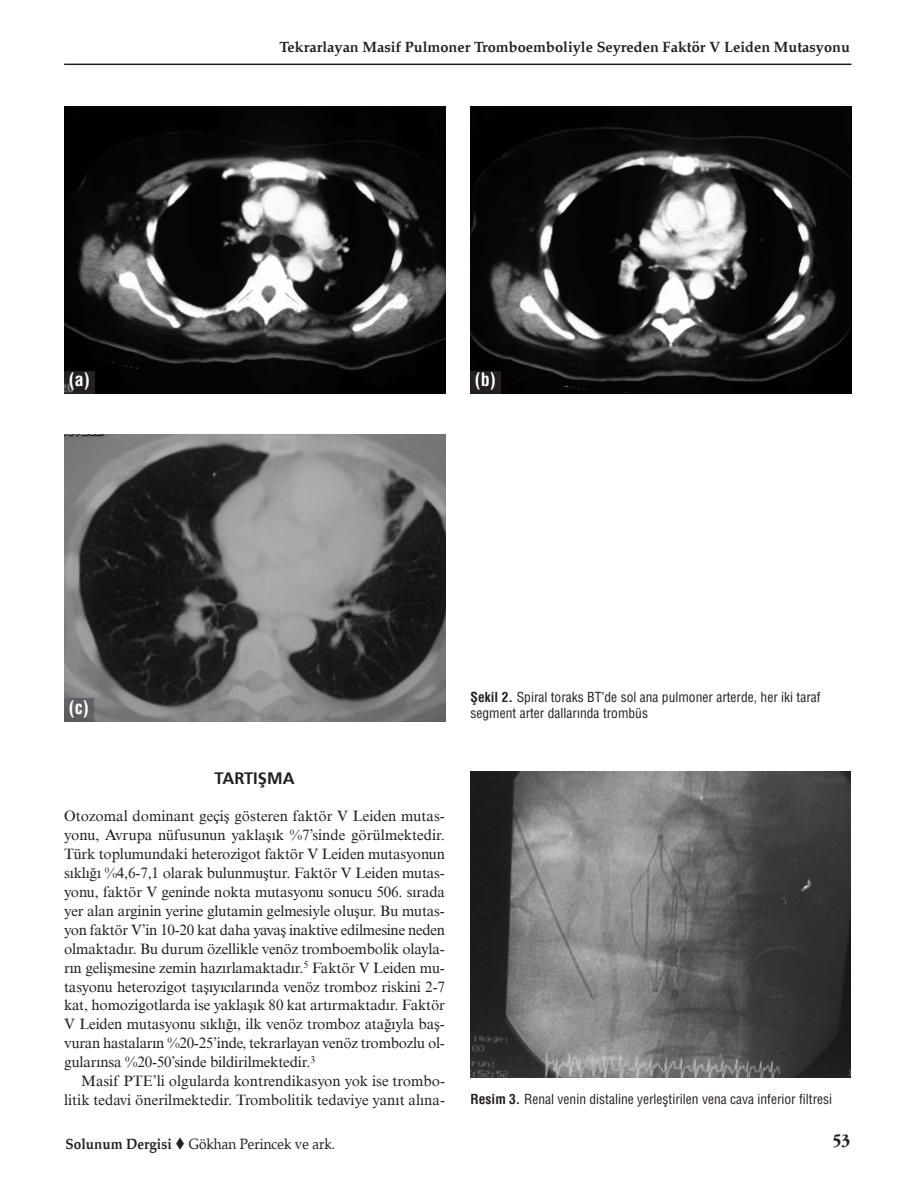
<style>
.page{position:relative;width:915px;height:1190px;background:#fff}
.page>*{position:absolute;margin:0;border:0;box-sizing:border-box;transform-origin:0 0}
.t1{font:700 condensed 18px "Helvetica LT Std";color:#fff}
.t2{font:700 18px "ITC Garamond Std";color:#231f20;scale:.8 1}
.t3{font:700 16.5px "Frutiger LT Std";color:#231f20}
.t4{font:15px/18.9px "Times New Roman MT Std";color:#231f20;text-align:justify}
.t5{font:700 15px "Palatino LT Std";color:#231f20}
.t6{font:15px "Palatino LT Std";color:#231f20;scale:.9 1}
.t7{font:condensed 13.5px/16.2px "Helvetica LT Std";color:#231f20}
.s1{font-weight:700}
</style>
<div class="page">
<hr style="left:64px;top:64px;width:787px;height:1px;background:#231f20">
<img style="left:470px;top:772px;width:380px;height:305px">
<img style="left:64px;top:107px;width:381px;height:287px">
<img style="left:470px;top:107px;width:381px;height:287px">
<img style="left:64px;top:371px;width:30px;height:23px">
<img style="left:470px;top:371px;width:30px;height:23px">
<img style="left:64px;top:434px;width:381px;height:287px">
<img style="left:64px;top:699px;width:30px;height:22px">
<p class="t5" style="left:279px;top:41px;width:571px">Tekrarlayan Masif Pulmoner Tromboemboliyle Seyreden Faktör V Leiden Mutasyonu</p>
<p class="t1" style="left:69px;top:373px;width:22px">(a)</p>
<p class="t1" style="left:474px;top:373px;width:22px">(b)</p>
<p class="t1" style="left:69px;top:701px;width:21px">(c)</p>
<p class="t3" style="left:214px;top:771px;width:81px">TARTIŞMA</p>
<p class="t4" style="left:64px;top:809px;width:382px">Otozomal dominant geçiş gösteren faktör V Leiden mutas&shy;yonu, Avrupa nüfusunun yaklaşık %7’sinde görülmektedir.<br>Türk toplumundaki heterozigot faktör V Leiden mutasyonun sıklığı %4,6-7,1 olarak bulunmuştur. Faktör V Leiden mutas&shy;yonu, faktör V geninde nokta mutasyonu sonucu 506. sırada yer alan arginin yerine glutamin gelmesiyle oluşur. Bu mutas&shy;yon faktör V’in 10-20 kat daha yavaş inaktive edilmesine neden olmaktadır. Bu durum özellikle venöz tromboembolik olayla&shy;rın gelişmesine zemin hazırlamaktadır.<sup>5</sup> Faktör V Leiden mu&shy;tasyonu heterozigot taşıyıcılarında venöz tromboz riskini 2-7 kat, homozigotlarda ise yaklaşık 80 kat artırmaktadır. Faktör V Leiden mutasyonu sıklığı, ilk venöz tromboz atağıyla baş&shy;vuran hastaların %20-25’inde, tekrarlayan venöz trombozlu ol&shy;gularınsa %20-50’sinde bildirilmektedir.<sup>3</sup></p>
<p class="t4" style="left:64px;top:1073px;width:382px;text-align:right">Masif PTE’li olgularda kontrendikasyon yok ise trombo&shy;litik tedavi önerilmektedir. Trombolitik tedaviye yanıt alına-</p>
<p class="t7" style="left:470px;top:690px;width:351px"><span class="s1">Şekil 2.</span> Spiral toraks BT’de sol ana pulmoner arterde, her iki taraf segment arter dallarında trombüs</p>
<p class="t7" style="left:470px;top:1092px;width:363px"><span class="s1">Resim 3.</span> Renal venin distaline yerleştirilen vena cava inferior filtresi</p>
<p class="t6" style="left:66px;top:1138px;width:301px"><span class="s1">Solunum Dergisi</span> ▼ Gökhan Perincek ve ark.</p>
<p class="t2" style="left:832px;top:1133px;width:23px">53</p>
</div>
